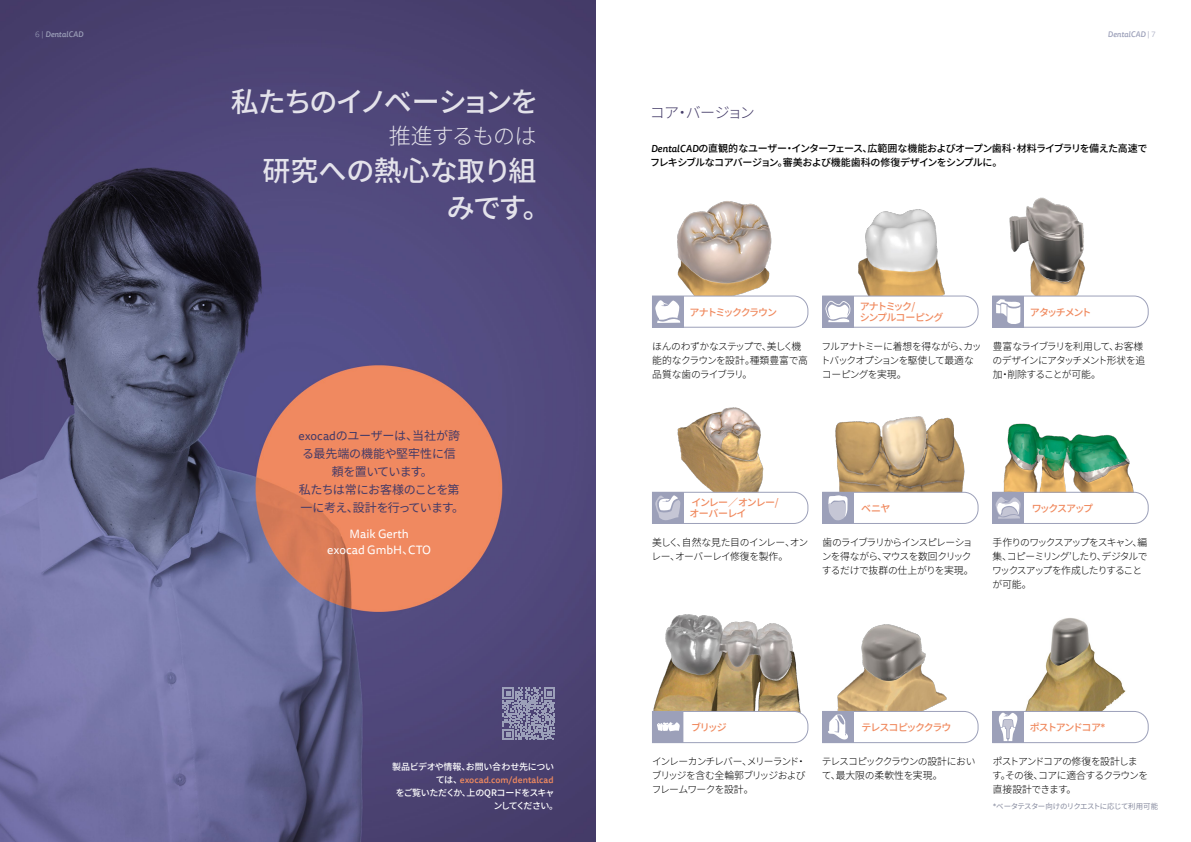
<style>
.page{position:relative;width:1191px;height:842px;background:#fff}
.page>*{position:absolute;margin:0;border:0;box-sizing:border-box;transform-origin:0 0}
.t1{font:500 28px/37px "Source Han Sans JP";letter-spacing:-.02em;color:#fff}
.t2{font:500 28px "Source Han Sans JP";letter-spacing:-.055em;color:#fff}
.t3{font:300 22px "Source Han Sans JP";letter-spacing:-.06em;color:#fff}
.t4{font:300 15px "Source Han Sans CN";letter-spacing:-.035em;color:#433a67}
.t5{font:12px/18px "Source Han Sans JP";letter-spacing:-.025em;color:#433a67;text-align:center}
.t6{font:12px/15.5px "Tisa Sans Pro";color:#fff;text-align:center}
.t7{font:300 10px/14px "Source Han Sans JP";letter-spacing:-.07em;color:#000}
.t8{font:500 10px/14px "Source Han Sans JP";letter-spacing:-.055em;color:#000}
.t9{font:300 10px/14px "Source Han Sans JP";letter-spacing:-.09em;color:#000}
.t10{font:500 10px "Source Han Sans JP";letter-spacing:-.12em;color:#f08a5f}
.t11{font:300 10px/14px "Source Han Sans JP";letter-spacing:-.035em;color:#000}
.t12{font:500 10px/11px "Source Han Sans JP";letter-spacing:-.07em;color:#f08a5f}
.t13{font:500 10px/11px "Source Han Sans JP";letter-spacing:-.1em;color:#f08a5f}
.t14{font:500 10px "Source Han Sans JP";letter-spacing:-.14em;color:#f08a5f}
.t15{font:500 10px "Source Han Sans JP";letter-spacing:-.15em;color:#f08a5f}
.t16{font:500 9px/13px "Source Han Sans JP";letter-spacing:-.09em;color:#fff}
.t17{font:500 9px "Tisa Sans Pro";color:#f08a5f}
.t18{font:500 9px "Source Han Sans JP";letter-spacing:-.03em;color:#fff}
.t19{font:italic 500 8px "Tisa Sans Pro";color:#9ca0b9}
.t20{font:7.5px "Source Han Sans JP";letter-spacing:-.055em;color:#868a9e}
.s1{font-weight:300;font-style:normal}
.s2{font-family:"Tisa Sans Pro"}
.s3{font-family:"Source Han Sans JP"}
.s4{font-family:"Source Han Sans JP";color:#fff}
.s5{font-family:"Tisa Sans Pro";font-style:italic}
</style>
<div class="page">
<img style="left:0;top:0;width:595px;height:842px">
<svg style="left:502px;top:687px;width:53px;height:53px"></svg>
<img style="left:1025px;top:618px;width:101px;height:93px">
<img style="left:856px;top:209px;width:92px;height:87px">
<img style="left:833px;top:416px;width:133px;height:76px">
<img style="left:660px;top:201px;width:124px;height:95px">
<img style="left:1006px;top:197px;width:88px;height:99px">
<img style="left:837px;top:624px;width:110px;height:87px">
<img style="left:653px;top:614px;width:148px;height:97px">
<img style="left:671px;top:407px;width:101px;height:85px">
<img style="left:1002px;top:423px;width:134px;height:69px">
<svg style="left:822px;top:296px;width:156px;height:32px"></svg>
<svg style="left:652px;top:296px;width:156px;height:32px"></svg>
<svg style="left:992px;top:296px;width:156px;height:32px"></svg>
<svg style="left:652px;top:492px;width:156px;height:32px"></svg>
<svg style="left:822px;top:492px;width:156px;height:32px"></svg>
<svg style="left:992px;top:492px;width:156px;height:32px"></svg>
<svg style="left:652px;top:711px;width:156px;height:32px"></svg>
<div style="left:652px;top:712px;width:31px;height:31px;border:1px solid #9ca0b9"></div>
<svg style="left:822px;top:711px;width:156px;height:32px"></svg>
<svg style="left:992px;top:711px;width:156px;height:32px"></svg>
<p class="t19" style="left:35px;top:28px;width:50px"><span class="s1">6 |</span> DentalCAD</p>
<p class="t19" style="left:1107px;top:28px;width:49px">DentalCAD <span class="s1">| 7</span></p>
<h1 class="t2" style="left:230px;top:86px;width:309px">私たちのイノベーションを</h1>
<h2 class="t3" style="left:389px;top:123px;width:149px">推進するものは</h2>
<h1 class="t1" style="left:447px;top:152px;width:106px;text-indent:-184px">研究への熱心な取り組みです。</h1>
<p class="t5" style="left:298px;top:426px;width:167px"><span class="s2">exocad</span>のユーザーは、当社が誇る最先端の機能や堅牢性に信頼を置いています。<br>私たちは常にお客様のことを第一に考え、設計を行っています。</p>
<p class="t6" style="left:327px;top:526px;width:105px">Maik Gerth<br>exocad GmbH<span class="s3">、</span>CTO</p>
<p class="t18" style="left:392px;top:762px;width:163px">製品ビデオや情報、お問い合わせ先につい</p>
<p class="t17" style="left:436px;top:774px;width:119px"><span class="s4">ては、</span>exocad.com/dentalcad</p>
<p class="t16" style="left:493px;top:786px;width:66px;text-indent:-98px">をご覧いただくか、上のQRコードをスキャンしてください。</p>
<h3 class="t4" style="left:649px;top:104px;width:107px">コア・バージョン</h3>
<p class="t8" style="left:650px;top:141px;width:499px"><span class="s5">DentalCAD</span>の直観的なユーザー・インターフェース、広範囲な機能およびオープン歯科･材料ライブラリを備えた高速でフレキシブルなコアバージョン。審美および機能歯科の修復デザインをシンプルに。</p>
<p class="t14" style="left:689px;top:306px;width:89px">アナトミッククラウン</p>
<p class="t7" style="left:652px;top:339px;width:157px">ほんのわずかなステップで、美しく機能的なクラウンを設計。種類豊富で高品質な歯のライブラリ。</p>
<p class="t13" style="left:859px;top:301px;width:85px">アナトミック/<br>シンプルコーピング</p>
<p class="t7" style="left:821px;top:339px;width:162px">フルアナトミーに着想を得ながら、カットバックオプションを駆使して最適なコーピングを実現。</p>
<p class="t10" style="left:1029px;top:306px;width:63px">アタッチメント</p>
<p class="t7" style="left:992px;top:339px;width:154px">豊富なライブラリを利用して、お客様のデザインにアタッチメント形状を追加・削除することが可能。</p>
<p class="t12" style="left:689px;top:497px;width:91px">インレー／オンレー/オーバーレイ</p>
<p class="t10" style="left:861px;top:502px;width:31px">ベニヤ</p>
<p class="t15" style="left:1031px;top:502px;width:63px">ワックスアップ</p>
<p class="t7" style="left:651px;top:535px;width:158px">美しく、自然な見た目のインレー、オンレー、オーバーレイ修復を製作。</p>
<p class="t7" style="left:821px;top:535px;width:153px">歯のライブラリからインスピレーションを得ながら、マウスを数回クリックするだけで抜群の仕上がりを実現。</p>
<p class="t9" style="left:992px;top:535px;width:157px">手作りのワックスアップをスキャン、編集、コピーミリング’したり、デジタルでワックスアップを作成したりすることが可能。</p>
<p class="t10" style="left:691px;top:722px;width:37px">ブリッジ</p>
<p class="t10" style="left:861px;top:722px;width:91px">テレスコピッククラウ</p>
<p class="t10" style="left:1029px;top:722px;width:77px">ポストアンドコア<span class="s2">*</span></p>
<p class="t7" style="left:652px;top:754px;width:155px;text-align:justify">インレーカンチレバー、メリーランド・ブリッジを含む全輪郭ブリッジおよびフレームワークを設計。</p>
<p class="t7" style="left:992px;top:754px;width:157px">ポストアンドコアの修復を設計します。その後、コアに適合するクラウンを直接設計できます。</p>
<p class="t11" style="left:822px;top:754px;width:155px">テレスコピッククラウンの設計において、最大限の柔軟性を実現。</p>
<p class="t20" style="left:993px;top:802px;width:167px"><span class="s2">*</span>ベータテスター向けのリクエストに応じて利用可能</p>
</div>
